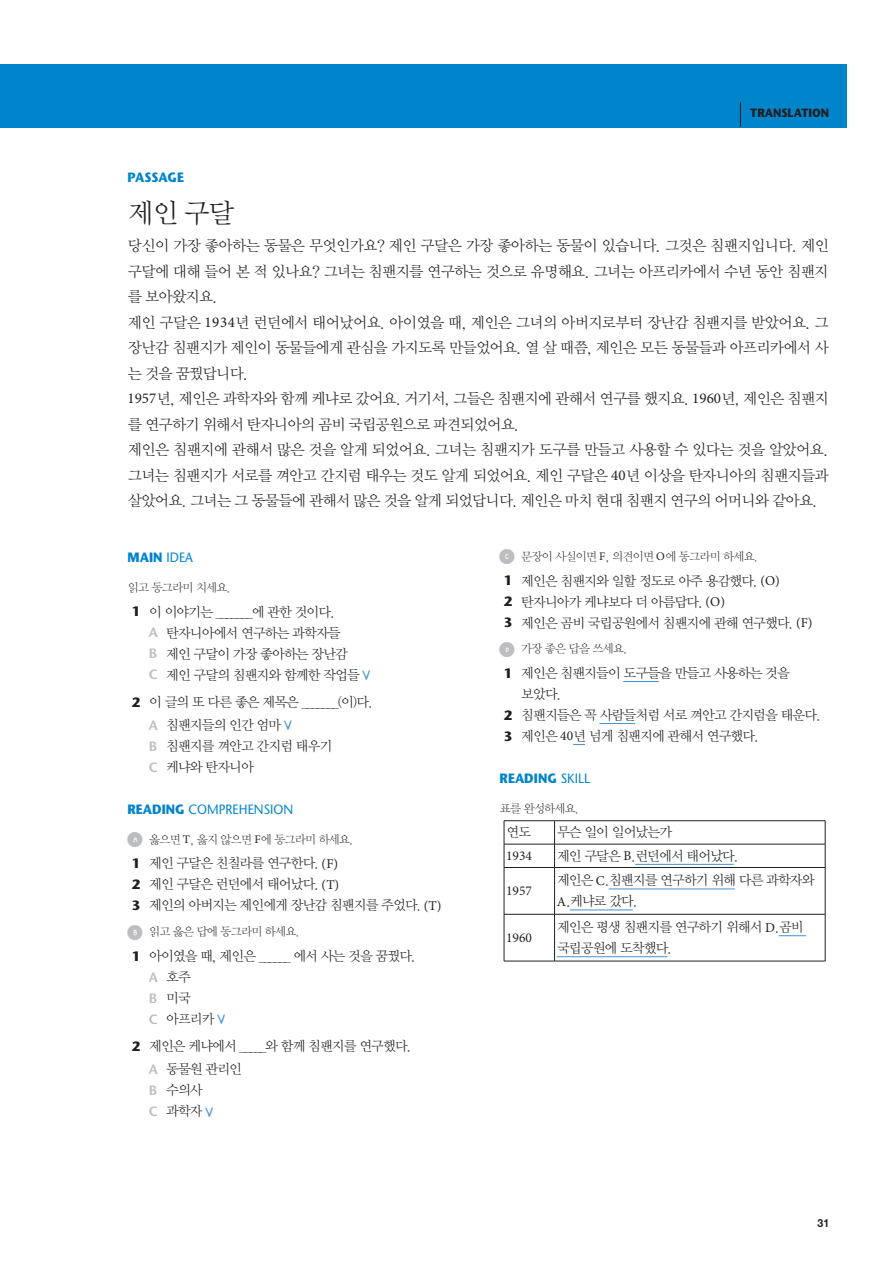
<style>
.page{position:relative;width:893px;height:1263px;background:#fff}
.page>*{position:absolute;margin:0;border:0;box-sizing:border-box;transform-origin:0 0}
.t1{font:27px "Y Mj O12";color:#231f20}
.t2{font:15px/25.5px "Y Mj O12";letter-spacing:-.1em;color:#231f20}
.t3{font:13.5px/21px "Y Mj O12";letter-spacing:-.12em;color:#231f20}
.t4{font:700 13.5px "Stone Sans";color:#0084ca;scale:.93 1}
.t5{font:13.5px "Stone Sans";color:#0084ca;scale:.93 1}
.t6{font:13.5px "Minion Pro";color:#231f20}
.t7{font:700 12px "Stone Sans";color:#231f20;scale:.93 1}
.t8{font:11.7px "Y Mj O11";letter-spacing:-.12em;color:#231f20}
.t9{font:700 11.25px "Helvetica Neue";color:#231f20;scale:.93 1}
.s1{font-family:"Minion Pro"}
.s2{font-weight:400}
.s3{font-family:"Stone Sans";font-weight:700}
.s4{font-family:"Stone Sans";font-weight:600;color:#bcbdc0}
.s5{font-family:"Scrogglet";color:#4e96d1}
.s6{font-weight:700}
.s7{font-family:"Jang NUM Kwang Soo";font-size:15px;color:#bcbdc0}
</style>
<div class="page">
<div style="left:0;top:64px;width:846px;height:64px;background:#0084ca"></div>
<svg style="left:740px;top:102px;width:1px;height:25px"></svg>
<hr style="left:623px;top:681px;width:36px;height:1px;background:#4e96d1">
<hr style="left:599px;top:723px;width:36px;height:1px;background:#4e96d1">
<svg style="left:573px;top:744px;width:12px;height:1px"></svg>
<hr style="left:504px;top:820px;width:51px;height:1px;background:#231f20">
<hr style="left:555px;top:820px;width:270px;height:1px;background:#231f20">
<svg style="left:504px;top:821px;width:1px;height:46px"></svg>
<svg style="left:825px;top:821px;width:1px;height:46px"></svg>
<hr style="left:504px;top:868px;width:1px;height:46px;background:#231f20">
<hr style="left:825px;top:868px;width:1px;height:46px;background:#231f20">
<hr style="left:504px;top:914px;width:1px;height:47px;background:#231f20">
<hr style="left:825px;top:914px;width:1px;height:47px;background:#231f20">
<hr style="left:504px;top:961px;width:51px;height:1px;background:#231f20">
<hr style="left:555px;top:961px;width:270px;height:1px;background:#231f20">
<hr style="left:504px;top:844px;width:51px;height:1px;background:#231f20">
<hr style="left:555px;top:844px;width:270px;height:1px;background:#231f20">
<svg style="left:554px;top:821px;width:1px;height:46px"></svg>
<hr style="left:504px;top:867px;width:51px;height:1px;background:#231f20">
<hr style="left:555px;top:867px;width:270px;height:1px;background:#231f20">
<hr style="left:554px;top:868px;width:1px;height:46px;background:#231f20">
<hr style="left:504px;top:914px;width:51px;height:1px;background:#231f20">
<hr style="left:555px;top:914px;width:270px;height:1px;background:#231f20">
<hr style="left:554px;top:914px;width:1px;height:47px;background:#231f20">
<hr style="left:635px;top:864px;width:99px;height:1px;background:#4e96d1">
<hr style="left:609px;top:888px;width:126px;height:1px;background:#4e96d1">
<hr style="left:570px;top:909px;width:63px;height:1px;background:#4e96d1">
<svg style="left:779px;top:935px;width:27px;height:1px"></svg>
<hr style="left:557px;top:956px;width:110px;height:1px;background:#4e96d1">
<p class="t7" style="left:750px;top:105px;width:86px">TRANSLATION</p>
<p class="t4" style="left:128px;top:168px;width:62px">PASSAGE</p>
<h1 class="t1" style="left:128px;top:196px;width:109px">제인 구달</h1>
<p class="t2" style="left:128px;top:233px;width:703px">당신이 가장 좋아하는 동물은 무엇인가요? 제인 구달은 가장 좋아하는 동물이 있습니다. 그것은 침팬지입니다. 제인 구달에 대해 들어 본 적 있나요? 그녀는 침팬지를 연구하는 것으로 유명해요. 그녀는 아프리카에서 수년 동안 침팬지 를 보아왔지요.<br>제인 구달은 <span class="s1">1934</span>년 런던에서 태어났어요. 아이였을 때, 제인은 그녀의 아버지로부터 장난감 침팬지를 받았어요. 그 장난감 침팬지가 제인이 동물들에게 관심을 가지도록 만들었어요. 열 살 때쯤, 제인은 모든 동물들과 아프리카에서 사 는 것을 꿈꿨답니다.<br><span class="s1">1957</span>년, 제인은 과학자와 함께 케냐로 갔어요. 거기서, 그들은 침팬지에 관해서 연구를 했지요. <span class="s1">1960</span>년, 제인은 침팬지 를 연구하기 위해서 탄자니아의 곰비 국립공원으로 파견되었어요.<br>제인은 침팬지에 관해서 많은 것을 알게 되었어요. 그녀는 침팬지가 도구를 만들고 사용할 수 있다는 것을 알았어요. 그녀는 침팬지가 서로를 껴안고 간지럼 태우는 것도 알게 되었어요. 제인 구달은 <span class="s1">40</span>년 이상을 탄자니아의 침팬지들과 살았어요. 그녀는 그 동물들에 관해서 많은 것을 알게 되었답니다. 제인은 마치 현대 침팬지 연구의 어머니와 같아요.</p>
<p class="t4" style="left:128px;top:549px;width:72px">MAIN <span class="s2">I DEA</span></p>
<p class="t8" style="left:128px;top:580px;width:105px">읽고 동그라미 치세요.</p>
<p class="t3" style="left:149px;top:601px;width:223px;text-indent:-17px"><span class="s3">1</span> 이 이야기는 _______에 관한 것이다.<br><span class="s4">A</span> 탄자니아에서 연구하는 과학자들<br><span class="s4">B</span> 제인 구달이 가장 좋아하는 장난감<br><span class="s4">C</span> 제인 구달의 침팬지와 함께한 작업들 <span class="s5">V</span></p>
<p class="t3" style="left:149px;top:690px;width:226px;line-height:23.1px;text-indent:-17px"><span class="s3">2</span> 이 글의 또 다른 좋은 제목은 _______(이)다.<br><span class="s4">A</span> 침팬지들의 인간 엄마 <span class="s5">V</span></p>
<p class="t3" style="left:149px;top:735px;width:186px"><span class="s4">B</span> 침팬지를 껴안고 간지럼 태우기<br><span class="s4">C</span> 케냐와 탄자니아</p>
<p class="t5" style="left:128px;top:801px;width:180px"><span class="s6">READING</span> COMPREHENSION</p>
<p class="t8" style="left:128px;top:832px;width:228px"><span class="s7">A</span> 옳으면 <span class="s1">T</span>, 옳지 않으면 <span class="s1">F</span>에 동그라미 하세요.</p>
<p class="t3" style="left:132px;top:853px;width:311px"><span class="s3">1</span> 제인 구달은 친칠라를 연구한다. <span class="s1">(F)<br></span><span class="s3">2</span> 제인 구달은 런던에서 태어났다. <span class="s1">(T)<br></span><span class="s3">3</span> 제인의 아버지는 제인에게 장난감 침팬지를 주었다. <span class="s1">(T)</span></p>
<p class="t8" style="left:128px;top:924px;width:174px"><span class="s7">B</span> 읽고 옳은 답에 동그라미 하세요.</p>
<p class="t3" style="left:149px;top:945px;width:269px;text-indent:-17px"><span class="s3">1</span> 아이였을 때, 제인은 ______ 에서 사는 것을 꿈꿨다.<br><span class="s4">A</span> 호주<br><span class="s4">B</span> 미국<br><span class="s4">C</span> 아프리카 <span class="s5">V</span></p>
<p class="t3" style="left:149px;top:1035px;width:265px;line-height:23.1px;text-indent:-17px"><span class="s3">2</span> 제인은 케냐에서 _____와 함께 침팬지를 연구했다.<br><span class="s4">A</span> 동물원 관리인</p>
<p class="t3" style="left:149px;top:1080px;width:66px"><span class="s4">B</span> 수의사<br><span class="s4">C</span> 과학자 <span class="s5">V</span></p>
<p class="t8" style="left:500px;top:549px;width:260px"><span class="s7">C</span> 문장이 사실이면 <span class="s1">F</span>, 의견이면 <span class="s1">O</span>에 동그라미 하세요.</p>
<p class="t3" style="left:504px;top:570px;width:310px"><span class="s3">1</span> 제인은 침팬지와 일할 정도로 아주 용감했다. <span class="s1">(O)<br></span><span class="s3">2</span> 탄자니아가 케냐보다 더 아름답다. <span class="s1">(O)<br></span><span class="s3">3</span> 제인은 곰비 국립공원에서 침팬지에 관해 연구했다. <span class="s1">(F)</span></p>
<p class="t8" style="left:500px;top:642px;width:130px"><span class="s7">D</span> 가장 좋은 답을 쓰세요.</p>
<p class="t3" style="left:504px;top:662px;width:288px"><span class="s3">1</span> 제인은 침팬지들이 도구들을 만들고 사용하는 것을</p>
<p class="t3" style="left:521px;top:683px;width:43px">보았다.</p>
<p class="t3" style="left:504px;top:704px;width:319px"><span class="s3">2</span> 침팬지들은 꼭 사람들처럼 서로 껴안고 간지럼을 태운다.</p>
<p class="t3" style="left:504px;top:725px;width:257px"><span class="s3">3</span> 제인은 <span class="s1">40</span>년 넘게 침팬지에 관해서 연구했다.</p>
<p class="t4" style="left:500px;top:770px;width:99px">READING <span class="s2">SKILL</span></p>
<p class="t8" style="left:500px;top:801px;width:81px">표를 완성하세요.</p>
<p class="t3" style="left:506px;top:822px;width:27px">연도</p>
<p class="t3" style="left:557px;top:822px;width:117px">무슨 일이 일어났는가</p>
<p class="t6" style="left:506px;top:847px;width:27px">1934</p>
<p class="t3" style="left:557px;top:845px;width:184px">제인 구달은 <span class="s1">B</span>.런던에서 태어났다.</p>
<p class="t6" style="left:506px;top:882px;width:27px">1957</p>
<p class="t3" style="left:557px;top:870px;width:260px">제인은 <span class="s1">C</span>.침팬지를 연구하기 위해 다른 과학자와<br><span class="s1">A</span>.케냐로 갔다.</p>
<p class="t6" style="left:506px;top:929px;width:27px">1960</p>
<p class="t3" style="left:557px;top:917px;width:249px">제인은 평생 침팬지를 연구하기 위해서 <span class="s1">D</span>.곰비 국립공원에 도착했다.</p>
<p class="t9" style="left:817px;top:1216px;width:14px">31</p>
</div>
